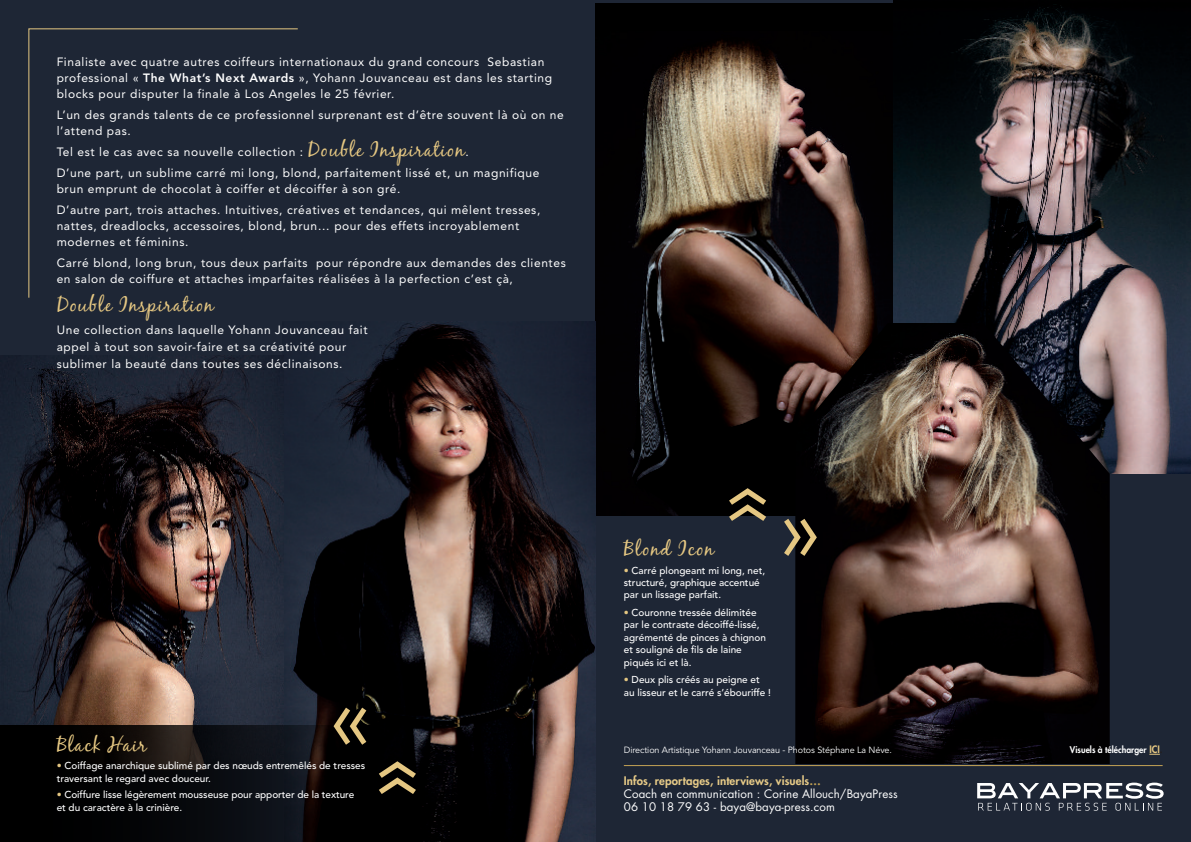
<style>
.page{position:relative;width:1191px;height:842px;background:#fff}
.page>*{position:absolute;margin:0;border:0;box-sizing:border-box;transform-origin:0 0}
.t1{font:88.9px "Avenir";color:#e5c782}
.t2{font:88.8px "Avenir";color:#e5c782}
.t3{font:20px "Black Jack";letter-spacing:.05em;color:#e5c782}
.t4{font:12px/16px "Avenir";letter-spacing:.05em;color:#fff}
.t5{font:11.5px/13px "Futura";letter-spacing:.01em;color:#fff}
.t6{font:500 10px/12.4px "Avenir";color:#fff}
.t7{font:9px "Avenir";letter-spacing:-.01em;color:#fff}
.t8{font:800 9px "Futura";color:#fff;scale:.95 1}
.s1{font-weight:800}
.s2{font-family:"Black Jack";font-size:20px;color:#e5c782}
.s3{color:#e5c782}
.s4{font-family:"Calibri"}
.s5{font-size:10px;color:#e5c782}
.s6{font-size:10px;color:#231f20}
.s7{font-weight:800;color:#e6ca87}
.s8{font-weight:800;color:#c4a355}
</style>
<div class="page">
<div style="left:0;top:0;width:595px;height:449px;background:#1e2635"></div>
<div style="left:595px;top:0;width:596px;height:842px;background:#1e2635"></div>
<div style="left:595px;top:3px;width:298px;height:513px;background:#000"></div>
<img style="left:595px;top:40px;width:280px;height:476px">
<img style="left:893px;top:0;width:298px;height:473px">
<img style="left:795px;top:323px;width:314px;height:441px">
<svg style="left:28px;top:28px;width:270px;height:270px"></svg>
<svg style="left:977px;top:783px;width:186px;height:28px"></svg>
<hr style="left:624px;top:765px;width:538px;height:1px;background:#c4a355">
<img style="left:283px;top:321px;width:312px;height:521px">
<img style="left:0;top:355px;width:283px;height:371px">
<div style="left:0;top:726px;width:383px;height:116px;background:#000"></div>
<svg style="left:116px;top:726px;width:212px;height:116px"></svg>
<p class="t4" style="left:57px;top:55px;width:497px">Finaliste avec quatre autres coiffeurs internationaux du grand concours Sebastian professional « <span class="s1">The What’s Next Awards</span> », Yohann Jouvanceau est dans les starting blocks pour disputer la finale à Los Angeles le 25 février.</p>
<p class="t4" style="left:57px;top:108px;width:509px">L’un des grands talents de ce professionnel surprenant est d’être souvent là où on ne l’attend pas.</p>
<p class="t4" style="left:57px;top:142px;width:484px;line-height:21px">Tel est le cas avec sa nouvelle collection : <span class="s2">Double Inspiration</span>.<br>D’une part, un sublime carré mi long, blond, parfaitement lissé et, un magnifique</p>
<p class="t4" style="left:57px;top:179px;width:485px;line-height:21px">brun emprunt de chocolat à coiffer et décoiffer à son gré.<br>D’autre part, trois attaches. Intuitives, créatives et tendances, qui mêlent tresses,</p>
<p class="t4" style="left:57px;top:219px;width:464px">nattes, dreadlocks, accessoires, blond, brun… pour des effets incroyablement modernes et féminins.</p>
<p class="t4" style="left:57px;top:256px;width:510px">Carré blond, long brun, tous deux parfaits pour répondre aux demandes des clientes en salon de coiffure et attaches imparfaites réalisées à la perfection c’est çà,</p>
<h3 class="t3" style="left:57px;top:292px;width:158px">Double Inspiration</h3>
<p class="t4" style="left:57px;top:323px;width:312px;line-height:17px">Une collection dans laquelle Yohann Jouvanceau fait appel à tout son savoir-faire et sa créativité pour sublimer la beauté dans toutes ses déclinaisons.</p>
<h1 class="t1" style="left:329px;top:680px;width:44px">«</h1>
<h3 class="t3" style="left:57px;top:732px;width:91px">Black Hair</h3>
<p class="t6" style="left:57px;top:760px;width:310px"><span class="s3">•</span> Coiffage anarchique sublimé par des nœuds entremêlés de tresses traversant le regard avec douceur.</p>
<p class="t6" style="left:57px;top:789px;width:299px"><span class="s3">•</span> Coiffure lisse légèrement mousseuse pour apporter de la texture et du caractère à la crinière.</p>
<h2 class="t2" style="left:351px;top:799px;width:44px;rotate:-90deg">»</h2>
<h2 class="t2" style="left:702px;top:526px;width:44px;rotate:-90deg">»</h2>
<h3 class="t3" style="left:624px;top:536px;width:91px">Blond Icon</h3>
<p class="t6" style="left:624px;top:565px;width:143px"><span class="s3">•</span> Carré plongeant mi long, net, structuré, graphique accentué par un lissage parfait.</p>
<p class="t6" style="left:624px;top:607px;width:144px"><span class="s3">•</span> Couronne tressée délimitée par le contraste décoiffé-lissé, agrémenté de pinces à chignon et souligné de fils de laine piqués ici et là.</p>
<p class="t6" style="left:624px;top:674px;width:149px"><span class="s3">•</span> Deux plis créés au peigne et au lisseur et le carré s’ébouriffe !</p>
<h2 class="t2" style="left:778px;top:491px;width:44px">»</h2>
<p class="t7" style="left:624px;top:746px;width:270px">Direction Artistique Yohann Jouvanceau - Photos Step<span class="s4">́</span> hane La Nev<span class="s4">̀</span> e.</p>
<p class="t8" style="left:1070px;top:745px;width:99px">Visuels à télécharger <span class="s5">ICI</span><span class="s6">.</span></p>
<p class="t5" style="left:624px;top:775px;width:275px"><span class="s7">Infos, reportages, interviews, visuels</span><span class="s8">…<br></span>Coach en communication : Corine Allouch/BayaPress<br>06 10 18 79 63 - baya@baya-press.com</p>
</div>
